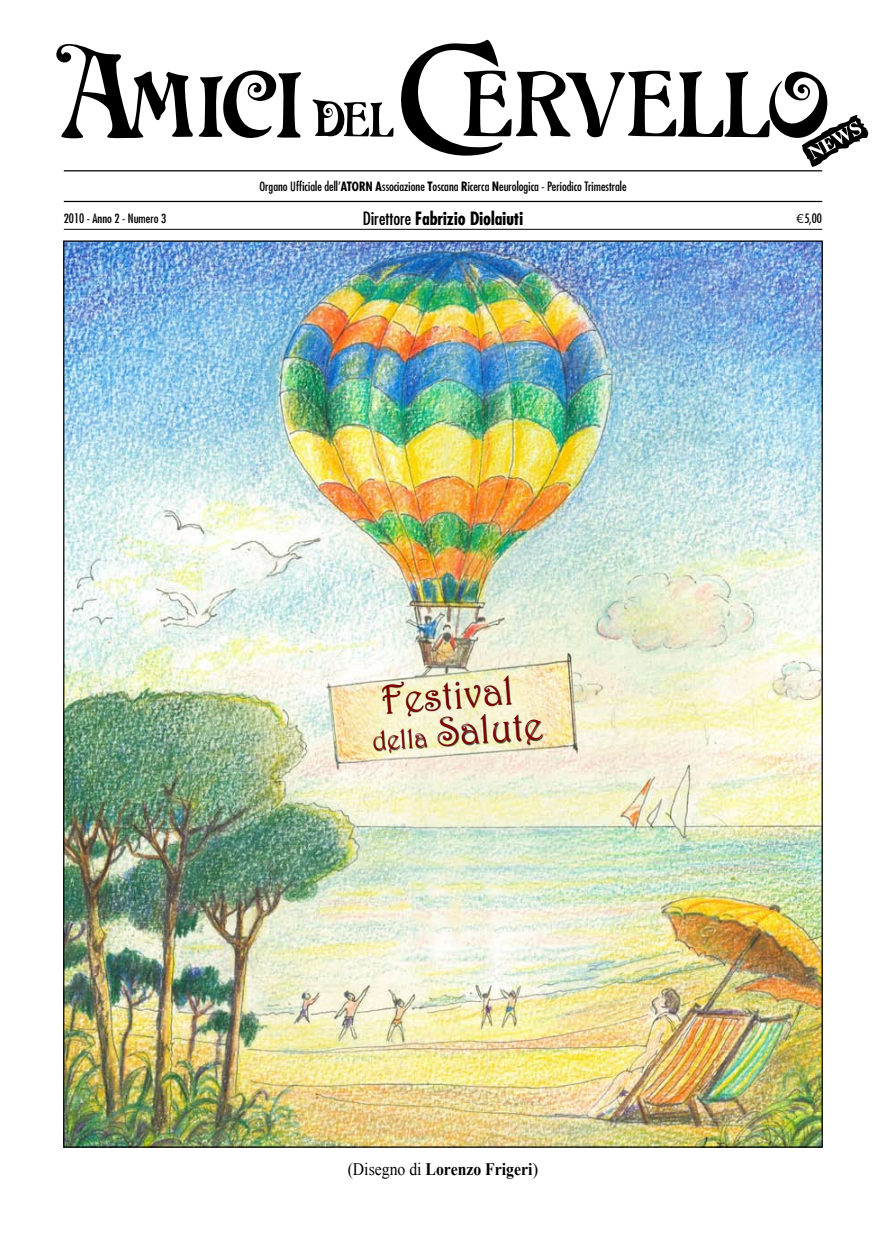
<style>
.page{position:relative;width:886px;height:1241px;background:#fff}
.page>*{position:absolute;margin:0;border:0;box-sizing:border-box;transform-origin:0 0}
.t1{font:40.75px "Harrington";color:#800000;scale:.95 1}
.t2{font:700 condensed 17.88px "Futura";color:#000}
.t3{font:700 17.5px "Times New Roman";color:#000;scale:.9 1}
.t4{font:condensed 12.5px "Futura";color:#000}
.s1{font-weight:700}
.s2{font-weight:400}
.s3{font-family:"Futura BT";font-stretch:normal}
.s4{font-size:27.5px}
</style>
<div class="page">
<img style="left:65px;top:242px;width:756px;height:903px">
<svg style="left:56px;top:44px;width:245px;height:95px"></svg>
<hr style="left:64px;top:201px;width:758px;height:1px;background:#000">
<hr style="left:64px;top:170px;width:758px;height:1px;background:#000">
<hr style="left:64px;top:229px;width:758px;height:1px;background:#000">
<svg style="left:312px;top:39px;width:557px;height:129px"></svg>
<div style="left:382px;top:675px;width:131px;height:42px;background:#000;opacity:.75"></div>
<div style="left:373px;top:713px;width:170px;height:40px;background:#000;opacity:.75"></div>
<p class="t4" style="left:259px;top:178px;width:369px">Organo Ufficiale dell’<span class="s1">ATORN A</span>ssociazione <span class="s1">T</span>oscana <span class="s1">R</span>icerca <span class="s1">N</span>eurologica - Periodico Trimestrale</p>
<h2 class="t2" style="left:363px;top:206px;width:162px"><span class="s2">Direttore</span> Fabrizio Diolaiuti</h2>
<p class="t4" style="left:64px;top:210px;width:104px">2010 - Anno 2 - Numero 3</p>
<p class="t4" style="left:796px;top:210px;width:27px"><span class="s3">€</span>5,00</p>
<h1 class="t1" style="left:379px;top:676px;width:141px;rotate:-5deg">Festival</h1>
<h1 class="t1" style="left:370px;top:712px;width:181px;rotate:-4deg"><span class="s4">della</span> Salute</h1>
<h3 class="t3" style="left:348px;top:1156px;width:213px"><span class="s2">(Disegno di</span> Lorenzo Frigeri<span class="s2">)</span></h3>
</div>
